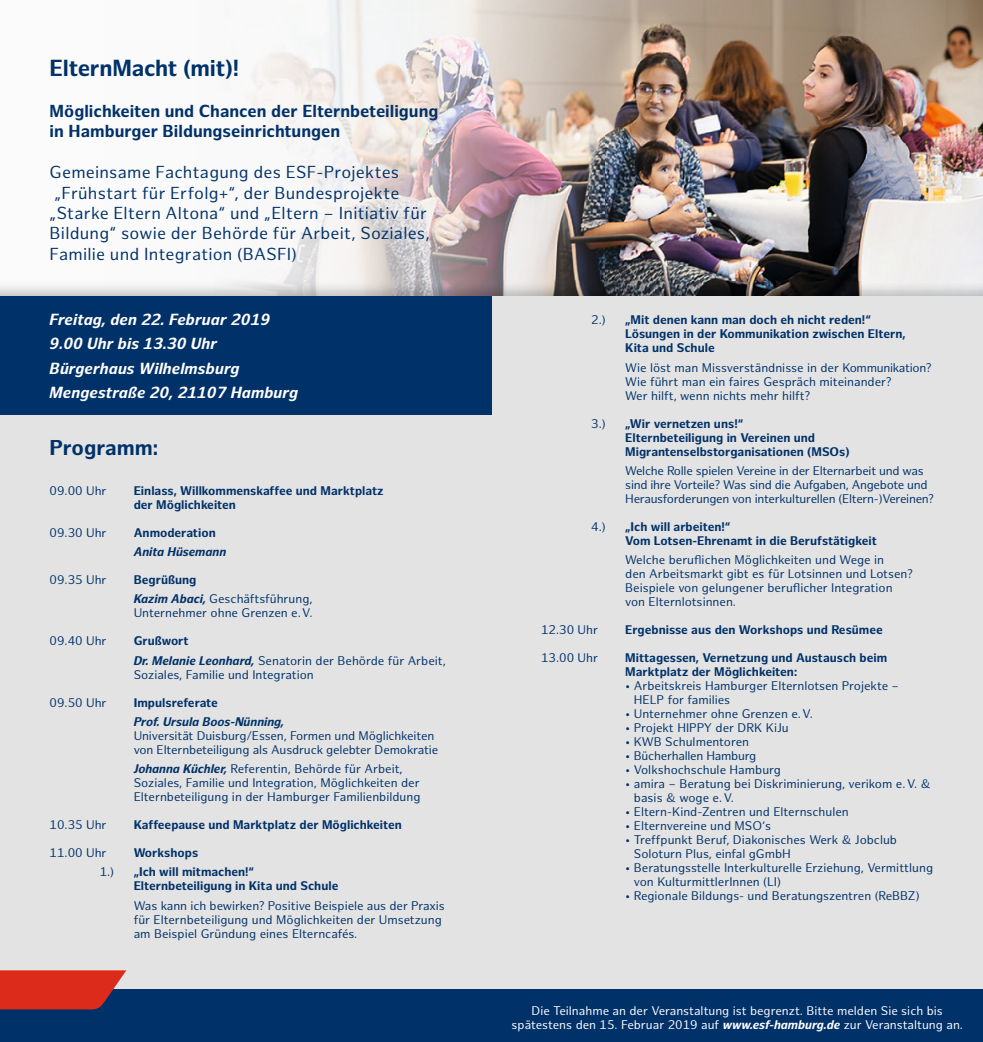
<style>
.page{position:relative;width:983px;height:1042px;background:#fff}
.page>*{position:absolute;margin:0;border:0;box-sizing:border-box;transform-origin:0 0}
.t1{font:700 22.75px "Hamburg Sans";letter-spacing:-.01em;color:#003169}
.t2{font:700 21px "Hamburg Sans";color:#003169}
.t3{font:16.97px/20.3px "Hamburg Sans";letter-spacing:.015em;color:#003169}
.t4{font:700 16.97px/20.3px "Hamburg Sans";color:#003169}
.t5{font:italic 700 15.75px/24.5px "Hamburg Sans";letter-spacing:.01em;color:#fff}
.t6{font:12.25px/14px "Hamburg Sans";color:#003169}
.t7{font:700 12.25px/14px "Hamburg Sans";color:#003169}
.t8{font:12.25px/14px "Hamburg Sans";letter-spacing:-.02em;color:#003169}
.t9{font:12.25px/14.7px "Hamburg Sans";color:#fff;text-align:center}
.t10{font:italic 700 12.25px "Hamburg Sans";color:#003169}
.s1{font-weight:700}
.s2{font-weight:700;font-style:italic}
</style>
<div class="page">
<img style="left:227px;top:0;width:755px;height:297px">
<div style="left:0;top:0;width:215px;height:281px;background:#fafafa"></div>
<img style="left:0;top:281px;width:604px;height:16px">
<div style="left:0;top:297px;width:982px;height:701px;background:#e3e3e3"></div>
<div style="left:0;top:297px;width:491px;height:118px;background:#003169"></div>
<div style="left:0;top:990px;width:982px;height:52px;background:#003169"></div>
<svg style="left:0;top:970px;width:126px;height:39px;background:#ca3027"></svg>
<h1 class="t1" style="left:50px;top:55px;width:191px">ElternMacht (mit)!</h1>
<h3 class="t4" style="left:50px;top:101px;width:390px">Möglichkeiten und Chancen der Elternbeteiligung in Hamburger Bildungseinrichtungen</h3>
<h3 class="t3" style="left:50px;top:163px;width:381px">Gemeinsame Fachtagung des ESF-Projektes „Frühstart für Erfolg+“, der Bundesprojekte „Starke Eltern Altona“ und „Eltern – Initiativ für Bildung“ sowie der Behörde für Arbeit, Soziales, Familie und Integration (BASFI)</h3>
<p class="t5" style="left:50px;top:307px;width:250px">Freitag, den 22. Februar 2019<br>9.00 Uhr bis 13.30 Uhr<br>Bürgerhaus Wilhelmsburg<br>Mengestraße 20, 21107 Hamburg</p>
<h2 class="t2" style="left:50px;top:435px;width:110px">Programm:</h2>
<p class="t6" style="left:50px;top:484px;width:58px">09.00 Uhr</p>
<p class="t7" style="left:134px;top:484px;width:251px">Einlass, Willkommenskaffee und Marktplatz der Möglichkeiten</p>
<p class="t6" style="left:50px;top:526px;width:58px">09.30 Uhr</p>
<p class="t7" style="left:134px;top:526px;width:83px">Anmoderation</p>
<p class="t10" style="left:134px;top:545px;width:94px">Anita Hüsemann</p>
<p class="t6" style="left:50px;top:573px;width:58px">09.35 Uhr</p>
<p class="t6" style="left:134px;top:571px;width:180px;line-height:19.2px"><span class="s1">Begrüßung<br></span><span class="s2">Kazim Abaci,</span> Geschäftsführung,</p>
<p class="t6" style="left:134px;top:606px;width:180px">Unternehmer ohne Grenzen e. V.</p>
<p class="t6" style="left:50px;top:634px;width:58px">09.40 Uhr</p>
<p class="t6" style="left:134px;top:632px;width:313px;line-height:19.2px"><span class="s1">Grußwort<br></span><span class="s2">Dr. Melanie Leonhard,</span> Senatorin der Behörde für Arbeit,</p>
<p class="t6" style="left:134px;top:668px;width:182px">Soziales, Familie und Integration</p>
<p class="t6" style="left:50px;top:696px;width:58px">09.50 Uhr</p>
<p class="t7" style="left:134px;top:696px;width:86px">Impulsreferate</p>
<p class="t10" style="left:134px;top:714px;width:152px">Prof. Ursula Boos-Nünning,</p>
<p class="t6" style="left:134px;top:729px;width:306px">Universität Duisburg/Essen, Formen und Möglichkeiten von Elternbeteiligung als Ausdruck gelebter Demokratie</p>
<p class="t6" style="left:134px;top:762px;width:288px"><span class="s2">Johanna Küchler,</span> Referentin, Behörde für Arbeit,<br>Soziales, Familie und Integration, Möglichkeiten der<br>Elternbeteiligung in der Hamburger Familienbildung</p>
<p class="t6" style="left:50px;top:818px;width:58px">10.35 Uhr</p>
<p class="t7" style="left:134px;top:818px;width:269px">Kaffeepause und Marktplatz der Möglichkeiten</p>
<p class="t6" style="left:50px;top:846px;width:58px">11.00 Uhr</p>
<p class="t7" style="left:134px;top:846px;width:66px">Workshops</p>
<p class="t6" style="left:100px;top:865px;width:16px">1.)</p>
<p class="t7" style="left:134px;top:865px;width:206px">„Ich will mitmachen!“<br>Elternbeteiligung in Kita und Schule</p>
<p class="t6" style="left:134px;top:899px;width:312px">Was kann ich bewirken? Positive Beispiele aus der Praxis für Elternbeteiligung und Möglichkeiten der Umsetzung am Beispiel Gründung eines Elterncafés.</p>
<p class="t6" style="left:591px;top:314px;width:16px">2.)</p>
<p class="t7" style="left:625px;top:313px;width:282px">„Mit denen kann man doch eh nicht reden!“<br>Lösungen in der Kommunikation zwischen Eltern,<br>Kita und Schule</p>
<p class="t6" style="left:625px;top:361px;width:308px">Wie löst man Missverständnisse in der Kommunikation?<br>Wie führt man ein faires Gespräch miteinander?<br>Wer hilft, wenn nichts mehr hilft?</p>
<p class="t6" style="left:591px;top:417px;width:16px">3.)</p>
<p class="t7" style="left:625px;top:417px;width:226px">„Wir vernetzen uns!“<br>Elternbeteiligung in Vereinen und<br>Migrantenselbstorganisationen (MSOs)</p>
<p class="t8" style="left:625px;top:464px;width:310px">Welche Rolle spielen Vereine in der Elternarbeit und was sind ihre Vorteile? Was sind die Aufgaben, Angebote und<br>Herausforderungen von interkulturellen (Eltern-)Vereinen?</p>
<p class="t6" style="left:591px;top:520px;width:16px">4.)</p>
<p class="t7" style="left:625px;top:520px;width:253px">„Ich will arbeiten!“<br>Vom Lotsen-Ehrenamt in die Berufstätigkeit</p>
<p class="t6" style="left:625px;top:553px;width:289px">Welche beruflichen Möglichkeiten und Wege in<br>den Arbeitsmarkt gibt es für Lotsinnen und Lotsen?<br>Beispiele von gelungener beruflicher Integration von Elternlotsinnen.</p>
<p class="t6" style="left:541px;top:623px;width:58px">12.30 Uhr</p>
<p class="t7" style="left:625px;top:623px;width:259px">Ergebnisse aus den Workshops und Resümee</p>
<p class="t6" style="left:541px;top:651px;width:58px">13.00 Uhr</p>
<p class="t7" style="left:625px;top:651px;width:263px">Mittagessen, Vernetzung und Austausch beim<br>Marktplatz der Möglichkeiten:</p>
<p class="t6" style="left:633px;top:679px;width:267px;text-indent:-9px">• Arbeitskreis Hamburger Elternlotsen Projekte –<br>HELP for families</p>
<p class="t6" style="left:625px;top:707px;width:189px">• Unternehmer ohne Grenzen e. V.</p>
<p class="t6" style="left:625px;top:721px;width:165px">• Projekt HIPPY der DRK KiJu</p>
<p class="t6" style="left:625px;top:735px;width:125px">• KWB Schulmentoren</p>
<p class="t8" style="left:625px;top:749px;width:132px">• Bücherhallen Hamburg</p>
<p class="t6" style="left:625px;top:763px;width:157px">• Volkshochschule Hamburg</p>
<p class="t6" style="left:633px;top:777px;width:298px;text-indent:-9px">• amira – Beratung bei Diskriminierung, verikom e. V. &amp; basis &amp; woge e. V.</p>
<p class="t6" style="left:625px;top:805px;width:225px">• Eltern-Kind-Zentren und Elternschulen</p>
<p class="t6" style="left:625px;top:819px;width:147px">• Elternvereine und MSO‘s</p>
<p class="t6" style="left:633px;top:833px;width:265px;text-indent:-9px">• Treffpunkt Beruf, Diakonisches Werk &amp; Jobclub<br>Soloturn Plus, einfal gGmbH</p>
<p class="t6" style="left:633px;top:861px;width:301px;text-indent:-9px">• Beratungsstelle Interkulturelle Erziehung, Vermittlung von KulturmittlerInnen (LI)</p>
<p class="t6" style="left:625px;top:889px;width:296px">• Regionale Bildungs- und Beratungszentren (ReBBZ)</p>
<p class="t9" style="left:511px;top:1003px;width:453px">Die Teilnahme an der Veranstaltung ist begrenzt. Bitte melden Sie sich bis spätestens den 15. Februar 2019 auf <span class="s2">www.esf-hamburg.de</span> zur Veranstaltung an.</p>
</div>
